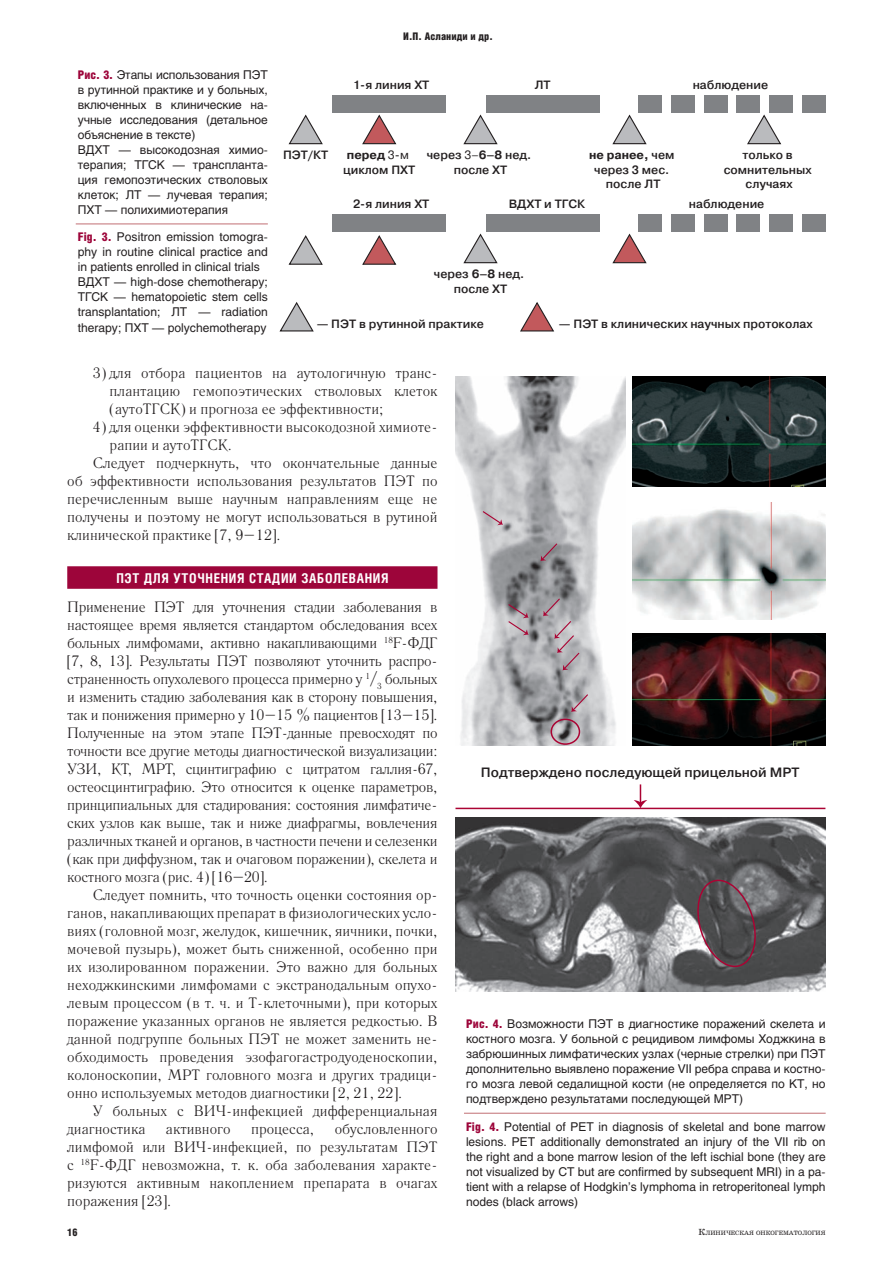
<style>
.page{position:relative;width:893px;height:1263px;background:#fff}
.page>*{position:absolute;margin:0;border:0;box-sizing:border-box;transform-origin:0 0}
.t1{font:15px/18px "Literaturnaya C";color:#231f20;text-align:justify}
.t2{font:500 13.5px "Pragmatica";color:#231f20}
.t3{font:700 13.5px "Helios Cond";letter-spacing:.05em;color:#fff}
.t4{font:12px/15px "Helios";color:#231f20}
.t5{font:500 12px/14.4px "Pragmatica";color:#231f20;text-align:center}
.t6{font:900 10.5px "Helios Cond";letter-spacing:.005em;color:#231f20}
.t7{font:6.3px "School";color:#231f20}
.s1{font-family:"Helios Cond";font-weight:900;color:#9d053a}
.s2{font-weight:700}
.s3{font-weight:400}
.s4{font-size:9px}
</style>
<div class="page">
<hr style="left:76px;top:223px;width:192px;height:1px;background:#c87f83">
<hr style="left:464px;top:1113px;width:362px;height:1px;background:#c87f83">
<img style="left:456px;top:377px;width:169px;height:369px">
<img style="left:633px;top:377px;width:193px;height:109px">
<img style="left:633px;top:503px;width:193px;height:116px">
<div style="left:550px;top:719px;width:30px;height:26px;border:2px solid #ab0333;border-radius:50%"></div>
<img style="left:633px;top:633px;width:193px;height:113px">
<img style="left:456px;top:817px;width:369px;height:175px">
<svg style="left:634px;top:784px;width:13px;height:24px"></svg>
<hr style="left:455px;top:808px;width:370px;height:1px;background:#ab0333">
<svg style="left:540px;top:542px;width:18px;height:19px"></svg>
<svg style="left:543px;top:597px;width:38px;height:73px;background:#ada6ac"></svg>
<svg style="left:571px;top:693px;width:18px;height:19px"></svg>
<svg style="left:507px;top:603px;width:22px;height:32px"></svg>
<svg style="left:692px;top:875px;width:67px;height:97px;background:#61595d"></svg>
<svg style="left:481px;top:510px;width:22px;height:15px"></svg>
<div style="left:67px;top:566px;width:370px;height:23px;background:#9d053a"></div>
<div style="left:333px;top:96px;width:113px;height:17px;background:#808285"></div>
<div style="left:486px;top:96px;width:113px;height:17px;background:#808285"></div>
<div style="left:638px;top:96px;width:24px;height:17px;background:#808285"></div>
<div style="left:671px;top:96px;width:24px;height:17px;background:#808285"></div>
<div style="left:704px;top:96px;width:24px;height:17px;background:#808285"></div>
<div style="left:736px;top:96px;width:24px;height:17px;background:#808285"></div>
<div style="left:769px;top:96px;width:24px;height:17px;background:#808285"></div>
<div style="left:802px;top:96px;width:24px;height:17px;background:#808285"></div>
<div style="left:333px;top:215px;width:113px;height:17px;background:#808285"></div>
<svg style="left:288px;top:114px;width:35px;height:31px"></svg>
<svg style="left:463px;top:114px;width:35px;height:31px"></svg>
<svg style="left:612px;top:114px;width:35px;height:31px"></svg>
<svg style="left:747px;top:114px;width:35px;height:31px"></svg>
<svg style="left:362px;top:114px;width:35px;height:31px"></svg>
<svg style="left:288px;top:235px;width:35px;height:30px"></svg>
<svg style="left:362px;top:235px;width:35px;height:30px"></svg>
<svg style="left:520px;top:302px;width:34px;height:29px"></svg>
<div style="left:486px;top:215px;width:113px;height:17px;background:#808285"></div>
<svg style="left:463px;top:233px;width:35px;height:31px"></svg>
<svg style="left:280px;top:302px;width:34px;height:29px"></svg>
<div style="left:638px;top:215px;width:24px;height:17px;background:#808285"></div>
<div style="left:671px;top:215px;width:24px;height:17px;background:#808285"></div>
<div style="left:704px;top:215px;width:24px;height:17px;background:#808285"></div>
<div style="left:736px;top:215px;width:24px;height:17px;background:#808285"></div>
<div style="left:769px;top:215px;width:24px;height:17px;background:#808285"></div>
<div style="left:802px;top:215px;width:24px;height:17px;background:#808285"></div>
<svg style="left:612px;top:233px;width:35px;height:31px"></svg>
<p class="t4" style="left:78px;top:68px;width:192px"><span class="s1">Рис. 3.</span> Этапы использования ПЭТ в рутинной практике и у больных, включенных в клинические на&shy;учные исследования (детальное объяснение в тексте)<br>ВДХТ — высокодозная химио&shy;терапия; ТГСК — транспланта&shy;ция гемопоэтических стволовых клеток; ЛТ — лучевая терапия;<br>ПХТ — полихимиотерапия</p>
<p class="t4" style="left:78px;top:231px;width:192px"><span class="s1">Fig. 3.</span> Positron emission tomogra&shy;phy in routine clinical practice and in patients enrolled in clinical trials ВДХТ — high-dose chemotherapy; ТГСК — hematopoietic stem cells transplantation; ЛТ — radiation therapy; ПХТ — polychemotherapy</p>
<p class="t6" style="left:403px;top:32px;width:91px">И.П. Асланиди и др.</p>
<p class="t5" style="left:353px;top:79px;width:78px">1-я линия ХТ</p>
<p class="t5" style="left:535px;top:79px;width:17px">ЛТ</p>
<p class="t5" style="left:693px;top:79px;width:77px">наблюдение</p>
<p class="t5" style="left:283px;top:149px;width:47px">ПЭТ/КТ</p>
<p class="t5" style="left:343px;top:149px;width:74px"><span class="s2">перед</span> <span class="s3">3-м </span>циклом ПХТ</p>
<p class="t5" style="left:427px;top:149px;width:106px">через <span class="s3">3–</span><span class="s2">6–8</span> нед. после ХТ</p>
<p class="t5" style="left:589px;top:149px;width:87px"><span class="s2">не ранее,</span> чем через 3 мес. после ЛТ</p>
<p class="t5" style="left:724px;top:149px;width:89px">только в сомнительных случаях</p>
<p class="t5" style="left:353px;top:198px;width:78px">2-я линия ХТ</p>
<p class="t5" style="left:509px;top:198px;width:78px">ВДХТ и ТГСК</p>
<p class="t5" style="left:434px;top:268px;width:92px">через <span class="s2">6–8</span> нед. после ХТ</p>
<p class="t5" style="left:689px;top:198px;width:77px">наблюдение</p>
<p class="t5" style="left:317px;top:318px;width:169px">— ПЭТ в рутинной практике</p>
<p class="t5" style="left:559px;top:318px;width:255px">— ПЭТ в клинических научных протоколах</p>
<p class="t1" style="left:110px;top:365px;width:329px;text-indent:-17px">3) для отбора пациентов на аутологичную транс&shy;плантацию гемопоэтических стволовых клеток (аутоТГСК) и прогноза ее эффективности;</p>
<p class="t1" style="left:93px;top:419px;width:346px">4) для оценки эффективности высокодозной химиоте-</p>
<p class="t1" style="left:110px;top:437px;width:124px">рапии и аутоТГСК.</p>
<p class="t1" style="left:93px;top:455px;width:346px">Следует подчеркнуть, что окончательные данные</p>
<p class="t1" style="left:67px;top:473px;width:372px">об эффективности использования результатов ПЭТ по</p>
<p class="t1" style="left:67px;top:491px;width:372px">перечисленным выше научным направлениям еще не</p>
<p class="t1" style="left:67px;top:509px;width:372px">получены и поэтому не могут использоваться в рутиной</p>
<p class="t1" style="left:67px;top:527px;width:215px">клинической практике [7, 9–12].</p>
<p class="t3" style="left:116px;top:573px;width:274px">ПЭТ ДЛЯ УТОЧНЕНИЯ СТАДИИ ЗАБОЛЕВАНИЯ</p>
<p class="t1" style="left:67px;top:599px;width:372px">Применение ПЭТ для уточнения стадии заболевания в настоящее время является стандартом обследования всех больных лимфомами, активно накапливающими <sup>18</sup>F-ФДГ [7, 8, 13]. Результаты ПЭТ позволяют уточнить распро&shy;страненность опухолевого процесса примерно у <sup>1</sup>/<sub>3</sub> больных и изменить стадию заболевания как в сторону повышения, так и понижения примерно у 10–15 % пациентов [13–15].<br>Полученные на этом этапе ПЭТ-данные превосходят по точности все другие методы диагностической визуализации:<br>УЗИ, КТ, МРТ, сцинтиграфию с цитратом галлия-67, остеосцинтиграфию. Это относится к оценке параметров, принципиальных для стадирования: состояния лимфатиче&shy;ских узлов как выше, так и ниже диафрагмы, вовлечения различных тканей и органов, в частности печени и селезенки (как при диффузном, так и очаговом поражении), скелета и костного мозга (рис. 4) [16–20].</p>
<p class="t1" style="left:67px;top:887px;width:372px;text-indent:26px">Следует помнить, что точность оценки состояния ор&shy;ганов, накапливающих препарат в физиологических усло&shy;виях (головной мозг, желудок, кишечник, яичники, почки, мочевой пузырь), может быть сниженной, особенно при их изолированном поражении. Это важно для больных неходжкинскими лимфомами с экстранодальным опухо&shy;левым процессом (в т. ч. и Т-клеточными), при которых поражение указанных органов не является редкостью. В данной подгруппе больных ПЭТ не может заменить не&shy;обходимость проведения эзофагогастродуо деноскопии, колоноскопии, МРТ головного мозга и других традици&shy;онно используемых методов диагностики [2, 21, 22].</p>
<p class="t1" style="left:67px;top:1103px;width:372px;text-indent:26px">У больных с ВИЧ-инфекцией дифференциальная диаг ностика</p>
<p class="t1" style="left:67px;top:1121px;width:372px;text-indent:267px">обусловленного лимфомой или ВИЧ-инфекцией, по результатам ПЭТ с <sup>18</sup>F-ФДГ невозможна, т. к. оба заболевания характе&shy;ризуются активным накоплением препарата в очагах поражения [23].</p>
<p class="t1" style="left:166px;top:1121px;width:66px">активного</p>
<p class="t1" style="left:251px;top:1121px;width:65px">процесса,</p>
<p class="t6" style="left:67px;top:1228px;width:12px">16</p>
<p class="t2" style="left:481px;top:768px;width:320px">Подтверждено последующей прицельной МРТ</p>
<p class="t4" style="left:466px;top:1017px;width:361px;text-align:justify"><span class="s1">Рис. 4.</span> Возможности ПЭТ в диагностике поражений скелета и костного мозга. У больной с рецидивом лимфомы Ходжкина в забрюшинных лимфатических узлах (черные стрелки) при ПЭТ дополнительно выявлено поражение VII ребра справа и костно&shy;го мозга левой седалищной кости (не определяется по КТ, но подтверждено результатами последующей МРТ)</p>
<p class="t4" style="left:466px;top:1120px;width:361px;text-align:justify"><span class="s1">Fig. 4.</span> Potential of PET in diagnosis of skeletal and bone marrow lesions. PET additionally demonstrated an injury of the VII rib on the right and a bone marrow lesion of the left ischial bone (they are not visualized by CT but are confirmed by subsequent MRI) in a pa&shy;tient with a relapse of Hodgkin’s lymphoma in retroperitoneal lymph nodes (black arrows)</p>
<p class="t7" style="left:699px;top:1230px;width:129px"><span class="s4">К</span>ЛИНИЧЕСКАЯ ОНКОГЕМАТОЛОГИЯ</p>
</div>
